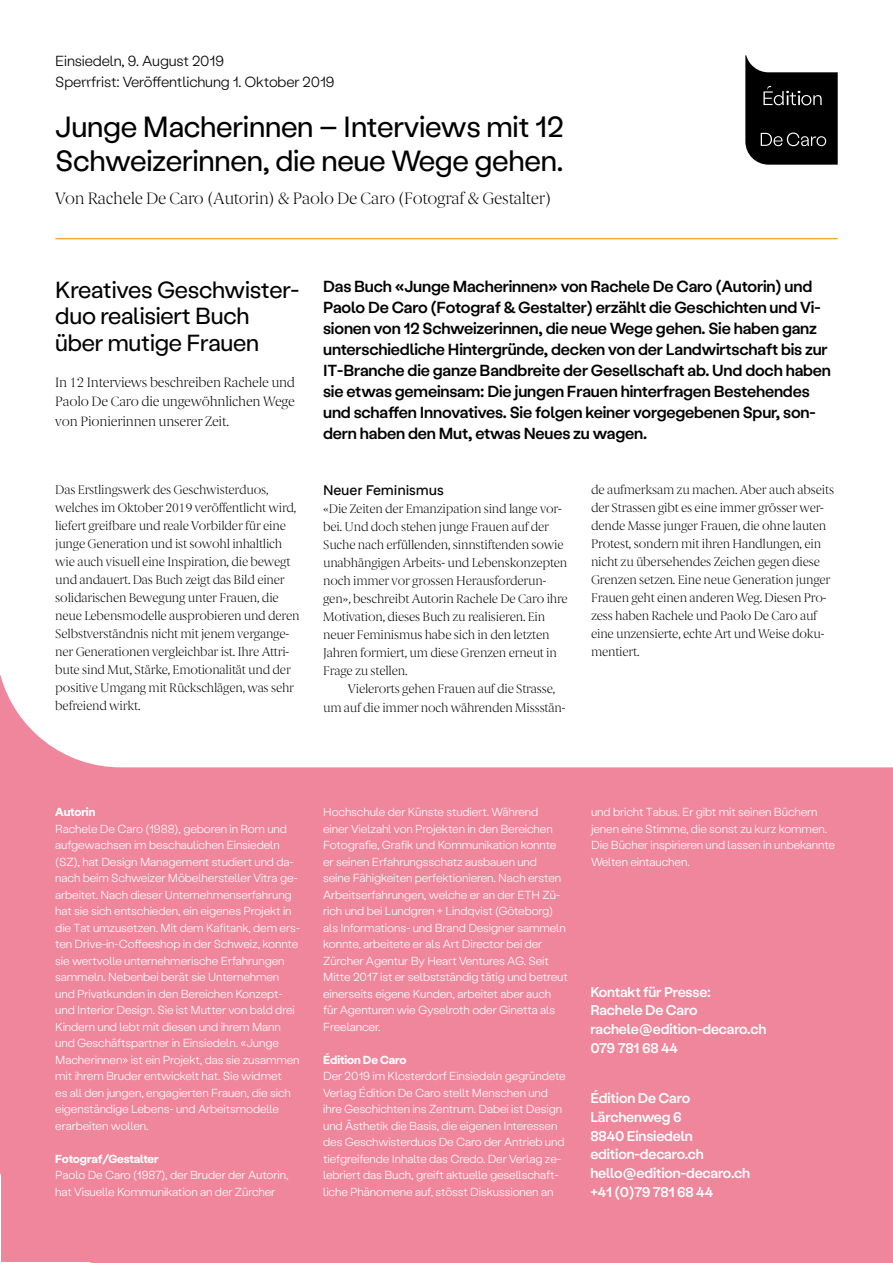
<style>
.page{position:relative;width:893px;height:1263px;background:#fff}
.page>*{position:absolute;margin:0;border:0;box-sizing:border-box;transform-origin:0 0}
.t1{font:30px/34.5px "Stabil Grotesk";letter-spacing:-.01em;color:#000}
.t2{font:24px/26.1px "Stabil Grotesk";letter-spacing:-.01em;color:#000}
.t3{font:500 16.5px/21px "Stabil Grotesk";letter-spacing:-.01em;color:#000}
.t4{font:200 16.5px "Berlingske Serif Text";letter-spacing:-.01em;color:#000}
.t5{font:300 15px/21px "Stabil Grotesk";letter-spacing:-.01em;color:#000}
.t6{font:500 14.4px/18.8px "Stabil Grotesk";letter-spacing:-.01em;color:#fff}
.t7{font:13.95px "RT Rondelle";letter-spacing:-.01em;color:#000}
.t8{font:200 13.5px/19.5px "Berlingske Serif Text";letter-spacing:-.01em;color:#000;text-align:justify}
.t9{font:200 12.45px/18.1px "Berlingske Serif Text";letter-spacing:-.01em;color:#000}
.t10{font:300 12px/16.5px "Stabil Grotesk";letter-spacing:-.01em;color:#fff}
.t11{font:700 12px "Stabil Grotesk";letter-spacing:-.01em;color:#fff}
</style>
<div class="page">
<svg style="left:0;top:675px;width:893px;height:588px;fill:#ef869c"></svg>
<svg style="left:745px;top:55px;width:93px;height:110px"></svg>
<hr style="left:55px;top:238px;width:783px;height:1px;background:#f7a840">
<div style="left:1px;top:1111px;width:156px;height:151px;background:#ef869c"></div>
<p class="t5" style="left:55px;top:49px;width:281px">Einsiedeln, 9. August 2019<br>Sperrfrist: Veröffentlichung 1. Oktober 2019</p>
<h1 class="t1" style="left:55px;top:107px;width:510px">Junge Macherinnen – Interviews mit 12<br>Schweizerinnen, die neue Wege gehen.</h1>
<h3 class="t4" style="left:55px;top:187px;width:498px">Von Rachele De Caro (Autorin) &amp; Paolo De Caro (Fotograf &amp; Gestalter)</h3>
<h2 class="t2" style="left:55px;top:275px;width:246px">Kreatives Geschwister&shy;duo realisiert Buch über mutige Frauen</h2>
<p class="t8" style="left:55px;top:372px;width:241px">In 12 Interviews beschreiben Rachele und Paolo De Caro die ungewöhnlichen Wege von Pionierinnen unserer Zeit.</p>
<p class="t3" style="left:323px;top:275px;width:509px">Das Buch «Junge Macherinnen» von Rachele De Caro (Autorin) und Paolo De Caro (Fotograf &amp; Gestalter) erzählt die Geschichten und Vi&shy;sionen von 12 Schweizerinnen, die neue Wege gehen. Sie haben ganz unterschiedliche Hintergründe, decken von der Landwirtschaft bis zur IT-Branche die ganze Bandbreite der Gesellschaft ab. Und doch haben sie etwas gemeinsam: Die jungen Frauen hinterfragen Bestehendes und schaffen Innovatives. Sie folgen keiner vorgegebenen Spur, son&shy;dern haben den Mut, etwas Neues zu wagen.</p>
<p class="t9" style="left:55px;top:479px;width:246px">Das Erstlingswerk des Geschwisterduos, welches im Oktober 2019 veröffentlicht wird, liefert greifbare und reale Vorbilder für eine junge Generation und ist sowohl inhaltlich wie auch visuell eine Inspiration, die bewegt und andauert. Das Buch zeigt das Bild einer solidarischen Bewegung unter Frauen, die neue Lebensmodelle ausprobieren und deren Selbstverständnis nicht mit jenem vergange&shy;ner Generationen vergleichbar ist. Ihre Attri&shy;bute sind Mut, Stärke, Emotionalität und der positive Umgang mit Rückschlägen, was sehr befreiend wirkt.</p>
<p class="t7" style="left:323px;top:481px;width:122px">Neuer Feminismus</p>
<p class="t9" style="left:323px;top:499px;width:246px">«Die Zeiten der Emanzipation sind lange vor&shy;bei. Und doch stehen junge Frauen auf der Suche nach erfüllenden, sinnstiftenden sowie unabhängigen Arbeits- und Lebenskonzepten noch immer vor grossen Herausforderun&shy;gen», beschreibt Autorin Rachele De Caro ihre Motivation, dieses Buch zu realisieren. Ein neuer Feminismus habe sich in den letzten Jahren formiert, um diese Grenzen erneut in Frage zu stellen.</p>
<p class="t9" style="left:323px;top:679px;width:244px;text-indent:25px">Vielerorts gehen Frauen auf die Strasse, um auf die immer noch währenden Missstän-</p>
<p class="t9" style="left:591px;top:479px;width:245px">de aufmerksam zu machen. Aber auch abseits der Strassen gibt es eine immer grösser wer&shy;dende Masse junger Frauen, die ohne lauten Protest, sondern mit ihren Handlungen, ein nicht zu übersehendes Zeichen gegen diese Grenzen setzen. Eine neue Generation junger Frauen geht einen anderen Weg. Diesen Pro&shy;zess haben Rachele und Paolo De Caro auf eine unzensierte, echte Art und Weise doku&shy;mentiert.</p>
<p class="t11" style="left:55px;top:803px;width:42px">Autorin</p>
<p class="t10" style="left:55px;top:819px;width:246px">Rachele De Caro (1988), geboren in Rom und aufgewachsen im beschaulichen Einsiedeln (SZ), hat Design Management studiert und da&shy;nach beim Schweizer Möbelhersteller Vitra ge&shy;arbeitet. Nach dieser Unternehmenserfahrung hat sie sich entschieden, ein eigenes Projekt in die Tat umzusetzen. Mit dem Kafitank, dem ers&shy;ten Drive-in-Coffeeshop in der Schweiz, konnte sie wertvolle unternehmerische Erfahrungen sammeln. Nebenbei berät sie Unternehmen und Privatkunden in den Bereichen Konzept&shy;und Interior Design. Sie ist Mutter von bald drei Kindern und lebt mit diesen und ihrem Mann und Geschäftspartner in Einsiedeln. «Junge Macherinnen» ist ein Projekt, das sie zusammen mit ihrem Bruder entwickelt hat. Sie widmet<br>es all den jungen, engagierten Frauen, die sich eigenständige Lebens- und Arbeitsmodelle erarbeiten wollen.</p>
<p class="t11" style="left:55px;top:1149px;width:105px">Fotograf/Gestalter</p>
<p class="t10" style="left:55px;top:1166px;width:235px">Paolo De Caro (1987), der Bruder der Autorin, hat Visuelle Kommunikation an der Zürcher</p>
<p class="t10" style="left:323px;top:803px;width:246px">Hochschule der Künste studiert. Während<br>einer Vielzahl von Projekten in den Bereichen Fotografie, Grafik und Kommunikation konnte er seinen Erfahrungsschatz ausbauen und<br>seine Fähigkeiten perfektionieren. Nach ersten Arbeitserfahrungen, welche er an der ETH Zü&shy;rich und bei Lundgren + Lindqvist (Göteborg) als Informations- und Brand Designer sammeln konnte, arbeitete er als Art Director bei der Zürcher Agentur By Heart Ventures AG. Seit Mitte 2017 ist er selbstständig tätig und betreut einerseits eigene Kunden, arbeitet aber auch für Agenturen wie Gyselroth oder Ginetta als Freelancer.</p>
<p class="t11" style="left:323px;top:1050px;width:85px">Édition De Caro</p>
<p class="t10" style="left:323px;top:1067px;width:244px">Der 2019 im Klosterdorf Einsiedeln gegründete Verlag Édition De Caro stellt Menschen und ihre Geschichten ins Zentrum. Dabei ist Design und Ästhetik die Basis, die eigenen Interessen des Geschwisterduos De Caro der Antrieb und tiefgreifende Inhalte das Credo. Der Verlag ze&shy;lebriert das Buch, greift aktuelle gesellschaft&shy;liche Phänomene auf, stösst Diskussionen an</p>
<p class="t10" style="left:591px;top:803px;width:246px">und bricht Tabus. Er gibt mit seinen Büchern jenen eine Stimme, die sonst zu kurz kommen.<br>Die Bücher inspirieren und lassen in unbekannte Welten eintauchen.</p>
<p class="t6" style="left:590px;top:981px;width:178px">Kontakt für Presse:<br>Rachele De Caro rachele@edition-decaro.ch<br>079 781 68 44</p>
<p class="t6" style="left:590px;top:1087px;width:161px">Édition De Caro<br>Lärchenweg 6<br>8840 Einsiedeln edition-decaro.ch hello@edition-decaro.ch +41 (0)79 781 68 44</p>
</div>
